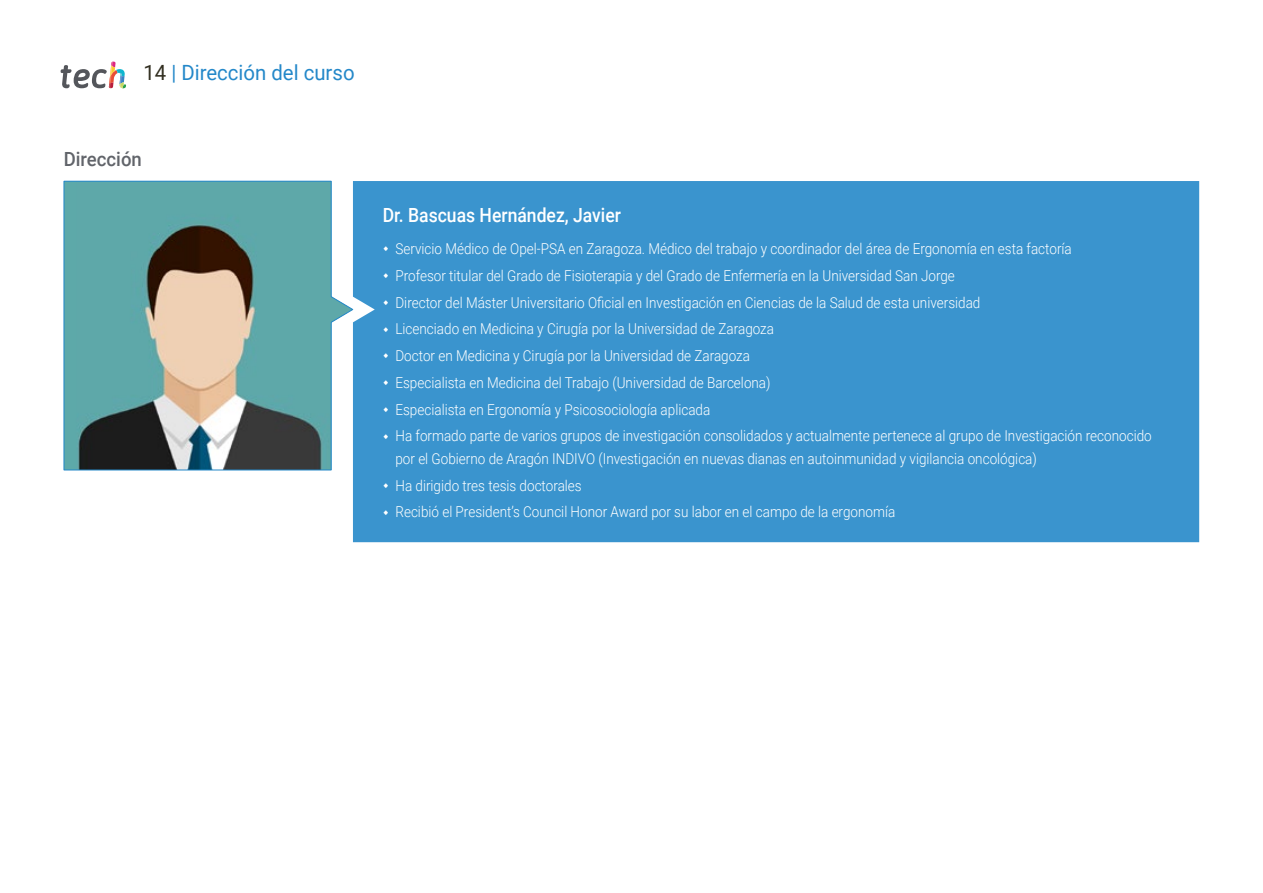
<style>
.page{position:relative;width:1263px;height:893px;background:#fff}
.page>*{position:absolute;margin:0;border:0;box-sizing:border-box;transform-origin:0 0}
.t1{font:21px "Roboto";color:#2488c9}
.t2{font:500 19.5px "Roboto";color:#fff;scale:.9 1}
.t3{font:500 19.5px "Roboto";color:#61646a;scale:.95 1}
.t4{font:300 15px/26.7px "Roboto";color:#fff;scale:.9 1}
.s1{color:#312e20}
</style>
<div class="page">
<svg style="left:61px;top:62px;width:65px;height:27px"></svg>
<div style="left:353px;top:181px;width:846px;height:361px;background:#3a94ce"></div>
<svg style="left:64px;top:181px;width:289px;height:289px;background:#789d9a"></svg>
<svg style="left:384px;top:247px;width:4px;height:5px"></svg>
<svg style="left:384px;top:273px;width:4px;height:5px"></svg>
<svg style="left:384px;top:300px;width:4px;height:5px"></svg>
<svg style="left:384px;top:327px;width:4px;height:5px"></svg>
<svg style="left:384px;top:354px;width:4px;height:5px"></svg>
<svg style="left:384px;top:380px;width:4px;height:5px"></svg>
<svg style="left:384px;top:407px;width:4px;height:5px"></svg>
<svg style="left:384px;top:434px;width:4px;height:5px"></svg>
<svg style="left:384px;top:483px;width:4px;height:5px"></svg>
<svg style="left:384px;top:510px;width:4px;height:5px"></svg>
<h1 class="t1" style="left:144px;top:57px;width:213px"><span class="s1">14</span> | Dirección del curso</h1>
<h2 class="t3" style="left:64px;top:145px;width:84px">Dirección</h2>
<h2 class="t2" style="left:383px;top:202px;width:266px">Dr. Bascuas Hernández, Javier</h2>
<p class="t4" style="left:395px;top:235px;width:842px">Servicio Médico de Opel-PSA en Zaragoza. Médico del trabajo y coordinador del área de Ergonomía en esta factoría<br>Profesor titular del Grado de Fisioterapia y del Grado de Enfermería en la Universidad San Jorge<br>Director del Máster Universitario Oficial en Investigación en Ciencias de la Salud de esta universidad<br>Licenciado en Medicina y Cirugía por la Universidad de Zaragoza<br>Doctor en Medicina y Cirugía por la Universidad de Zaragoza<br>Especialista en Medicina del Trabajo (Universidad de Barcelona)<br>Especialista en Ergonomía y Psicosociología aplicada<br>Ha formado parte de varios grupos de investigación consolidados y actualmente pertenece al grupo de Investigación reconocido</p>
<p class="t4" style="left:395px;top:445px;width:714px">por el Gobierno de Aragón INDIVO (Investigación en nuevas dianas en autoinmunidad y vigilancia oncológica)<br>Ha dirigido tres tesis doctorales<br>Recibió el President’s Council Honor Award por su labor en el campo de la ergonomía</p>
</div>
